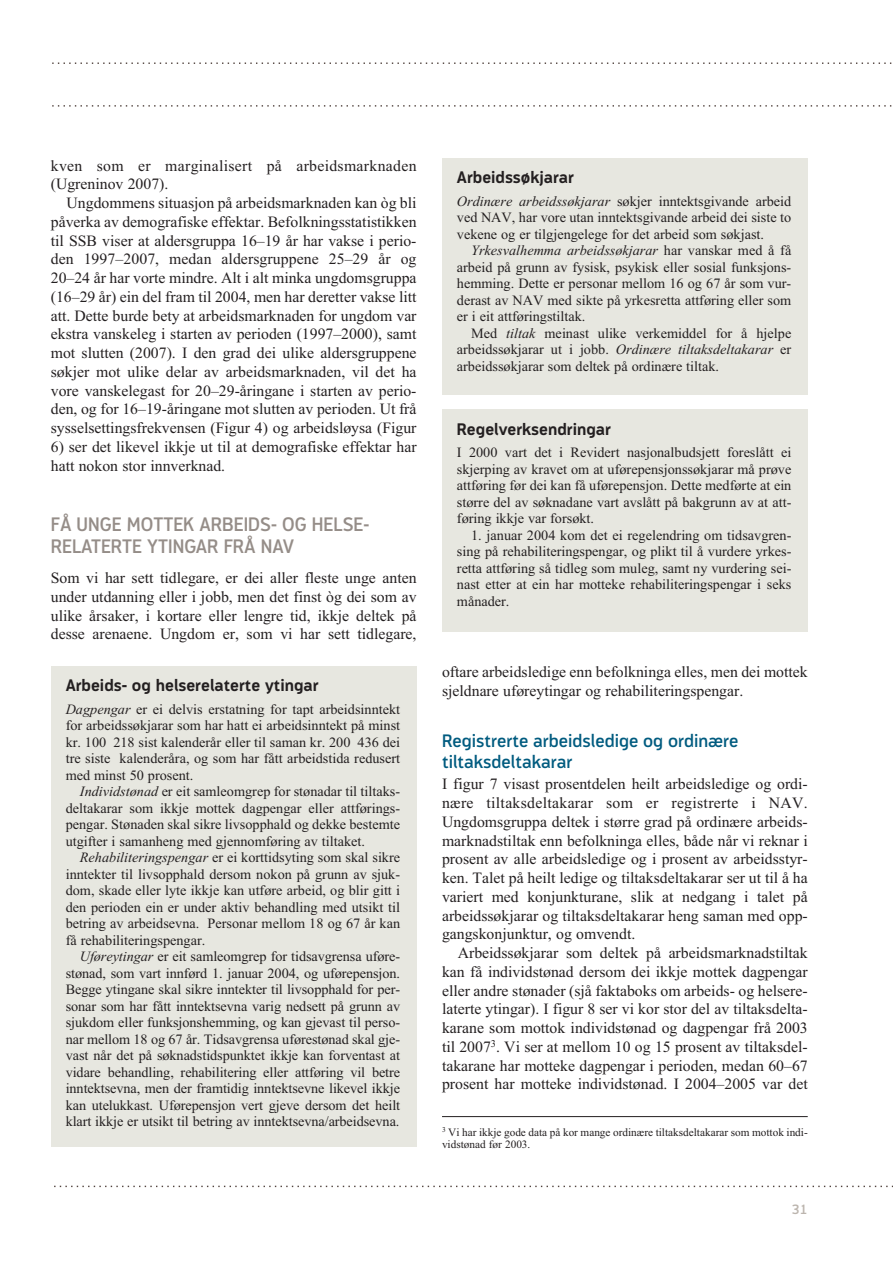
<style>
.page{position:relative;width:893px;height:1263px;background:#fff}
.page>*{position:absolute;margin:0;border:0;box-sizing:border-box;transform-origin:0 0}
.t1{font:600 19.5px/22.5px "Modus";color:#958d88}
.t2{font:600 18px/20.2px "Modus";color:#005b7f}
.t3{font:700 16.5px "Modus";color:#231f20}
.t4{font:15.75px/18.8px "Times New Roman";color:#231f20;text-align:justify}
.t5{font:15.75px/18.8px "Times New Roman";letter-spacing:.02em;color:#231f20}
.t6{font:14.25px/16.5px "Times New Roman";color:#231f20;text-align:justify}
.t7{font:600 13.5px "Modus";color:#bcb5ae}
.t8{font:11.25px/12.8px "Times New Roman";color:#231f20}
.s1{font-style:italic}
</style>
<div class="page">
<svg style="left:54px;top:1186px;width:839px;height:1px"></svg>
<svg style="left:52px;top:105px;width:840px;height:2px"></svg>
<svg style="left:52px;top:63px;width:840px;height:1px"></svg>
<div style="left:442px;top:158px;width:366px;height:236px;background:#e7e7e0"></div>
<div style="left:51px;top:666px;width:365px;height:481px;background:#e7e7e0"></div>
<div style="left:442px;top:410px;width:366px;height:222px;background:#e7e7e0"></div>
<hr style="left:442px;top:1116px;width:366px;height:1px;background:#231f20">
<p class="t5" style="left:51px;top:157px;width:367px">kven som er marginalisert på arbeidsmarknaden (Ugreninov 2007).</p>
<p class="t4" style="left:51px;top:195px;width:367px;text-indent:16px">Ungdommens situasjon på arbeidsmarknaden kan òg bli påverka av demografiske effektar. Befolkningsstatistikken til SSB viser at aldersgruppa 16–19 år har vakse i perio&shy;den 1997–2007, medan aldersgruppene 25–29 år og 20–24 år har vorte mindre. Alt i alt minka ungdomsgruppa (16–29 år) ein del fram til 2004, men har deretter vakse litt att. Dette burde bety at arbeidsmarknaden for ungdom var ekstra vanskeleg i starten av perioden (1997–2000), samt mot slutten (2007). I den grad dei ulike aldersgruppene søkjer mot ulike delar av arbeidsmarknaden, vil det ha vore vanskelegast for 20–29-åringane i starten av perio&shy;den, og for 16–19-åringane mot slutten av perioden. Ut frå sysselsettingsfrekvensen (Figur 4) og arbeidsløysa (Figur</p>
<p class="t4" style="left:51px;top:439px;width:367px">6) ser det likevel ikkje ut til at demografiske effektar har hatt nokon stor innverknad.</p>
<h1 class="t1" style="left:51px;top:515px;width:320px">FÅ UNGE MOTTEK ARBEIDS- OG HELSE-<br>RELATERTE YTINGAR FRÅ NAV</h1>
<p class="t4" style="left:51px;top:570px;width:367px">Som vi har sett tidlegare, er dei aller fleste unge anten under utdanning eller i jobb, men det finst òg dei som av ulike årsaker, i kortare eller lengre tid, ikkje deltek på desse arenaene. Ungdom er, som vi har sett tidlegare,</p>
<p class="t3" style="left:66px;top:678px;width:254px">Arbeids- og helserelaterte ytingar</p>
<p class="t6" style="left:66px;top:702px;width:336px"><span class="s1">Dagpengar</span> er ei delvis erstatning for tapt arbeidsinntekt for arbeidssøkjarar som har hatt ei arbeidsinntekt på minst kr. 100 218 sist kalenderår eller til saman kr. 200 436 dei tre siste kalenderåra, og som har fått arbeidstida redusert med minst 50 prosent.</p>
<p class="t6" style="left:66px;top:785px;width:336px;text-indent:14px"><span class="s1">Individstønad</span> er eit samleomgrep for stønadar til tiltaks&shy;deltakarar som ikkje mottek dagpengar eller attførings&shy;pengar. Stønaden skal sikre livsopphald og dekke bestemte utgifter i samanheng med gjennomføring av tiltaket.</p>
<p class="t6" style="left:66px;top:851px;width:336px;text-indent:14px"><span class="s1">Rehabiliteringspengar</span> er ei korttidsyting som skal sikre inntekter til livsopphald dersom nokon på grunn av sjuk&shy;dom, skade eller lyte ikkje kan utføre arbeid, og blir gitt i den perioden ein er under aktiv behandling med utsikt til betring av arbeidsevna. Personar mellom 18 og 67 år kan få rehabiliteringspengar.</p>
<p class="t6" style="left:66px;top:950px;width:336px;text-indent:14px"><span class="s1">Uføreytingar</span> er eit samleomgrep for tidsavgrensa uføre&shy;stønad, som vart innførd 1. januar 2004, og uførepensjon.<br>Begge ytingane skal sikre inntekter til livsopphald for per&shy;sonar som har fått inntektsevna varig nedsett på grunn av sjukdom eller funksjonshemming, og kan gjevast til perso&shy;nar mellom 18 og 67 år. Tidsavgrensa uførestønad skal gje&shy;vast når det på søknadstidspunktet ikkje kan forventast at vidare behandling, rehabilitering eller attføring vil betre inntektsevna, men der framtidig inntektsevne likevel ikkje kan utelukkast. Uførepensjon vert gjeve dersom det heilt klart ikkje er utsikt til betring av inntektsevna/arbeidsevna.</p>
<p class="t3" style="left:457px;top:170px;width:119px">Arbeidssøkjarar</p>
<p class="t6" style="left:457px;top:194px;width:336px"><span class="s1">Ordinære arbeidssøkjarar</span> søkjer inntektsgivande arbeid ved NAV, har vore utan inntektsgivande arbeid dei siste to vekene og er tilgjengelege for det arbeid som søkjast.</p>
<p class="t6" style="left:457px;top:244px;width:336px;text-indent:14px"><span class="s1">Yrkesvalhemma arbeidssøkjarar</span> har vanskar med å få arbeid på grunn av fysisk, psykisk eller sosial funksjons&shy;hemming. Dette er personar mellom 16 og 67 år som vur&shy;derast av NAV med sikte på yrkesretta attføring eller som er i eit attføringstiltak.</p>
<p class="t6" style="left:457px;top:326px;width:336px;text-indent:14px">Med <span class="s1">tiltak</span> meinast ulike verkemiddel for å hjelpe arbeidssøkjarar ut i jobb. <span class="s1">Ordinære tiltaksdeltakarar</span> er arbeidssøkjarar som deltek på ordinære tiltak.</p>
<p class="t3" style="left:457px;top:421px;width:155px">Regelverksendringar</p>
<p class="t6" style="left:457px;top:446px;width:336px">I 2000 vart det i Revidert nasjonalbudsjett foreslått ei skjerping av kravet om at uførepensjonssøkjarar må prøve attføring før dei kan få uførepensjon. Dette medførte at ein større del av søknadane vart avslått på bakgrunn av at att&shy;føring ikkje var forsøkt.</p>
<p class="t6" style="left:457px;top:528px;width:336px;text-indent:14px">1. januar 2004 kom det ei regelendring om tidsavgren&shy;sing på rehabiliteringspengar, og plikt til å vurdere yrkes&shy;retta attføring så tidleg som muleg, samt ny vurdering sei&shy;nast etter at ein har motteke rehabiliteringspengar i seks månader.</p>
<p class="t4" style="left:442px;top:664px;width:367px">oftare arbeidsledige enn befolkninga elles, men dei mottek sjeldnare uføreytingar og rehabiliteringspengar.</p>
<p class="t2" style="left:442px;top:733px;width:298px">Registrerte arbeidsledige og ordinære tiltaksdeltakarar</p>
<p class="t4" style="left:442px;top:776px;width:367px">I figur 7 visast prosentdelen heilt arbeidsledige og ordi&shy;nære tiltaksdeltakarar som er registrerte i NAV.<br>Ungdomsgruppa deltek i større grad på ordinære arbeids&shy;marknadstiltak enn befolkninga elles, både når vi reknar i prosent av alle arbeidsledige og i prosent av arbeidsstyr&shy;ken. Talet på heilt ledige og tiltaksdeltakarar ser ut til å ha variert med konjunkturane, slik at nedgang i talet på arbeidssøkjarar og tiltaksdeltakarar heng saman med opp&shy;gangskonjunktur, og omvendt.</p>
<p class="t4" style="left:442px;top:945px;width:367px;text-indent:16px">Arbeidssøkjarar som deltek på arbeidsmarknadstiltak kan få individstønad dersom dei ikkje mottek dagpengar eller andre stønader (sjå faktaboks om arbeids- og helsere&shy;laterte ytingar). I figur 8 ser vi kor stor del av tiltaksdelta&shy;karane som mottok individstønad og dagpengar frå 2003 til 2007<sup>3</sup>. Vi ser at mellom 10 og 15 prosent av tiltaksdel&shy;takarane har motteke dagpengar i perioden, medan 60–67 prosent har motteke individstønad. I 2004–2005 var det</p>
<p class="t8" style="left:442px;top:1127px;width:367px"><sup>3</sup> Vi har ikkje gode data på kor mange ordinære tiltaksdeltakarar som mottok indi&shy;vidstønad før 2003.</p>
<p class="t7" style="left:792px;top:1204px;width:17px">31</p>
</div>
